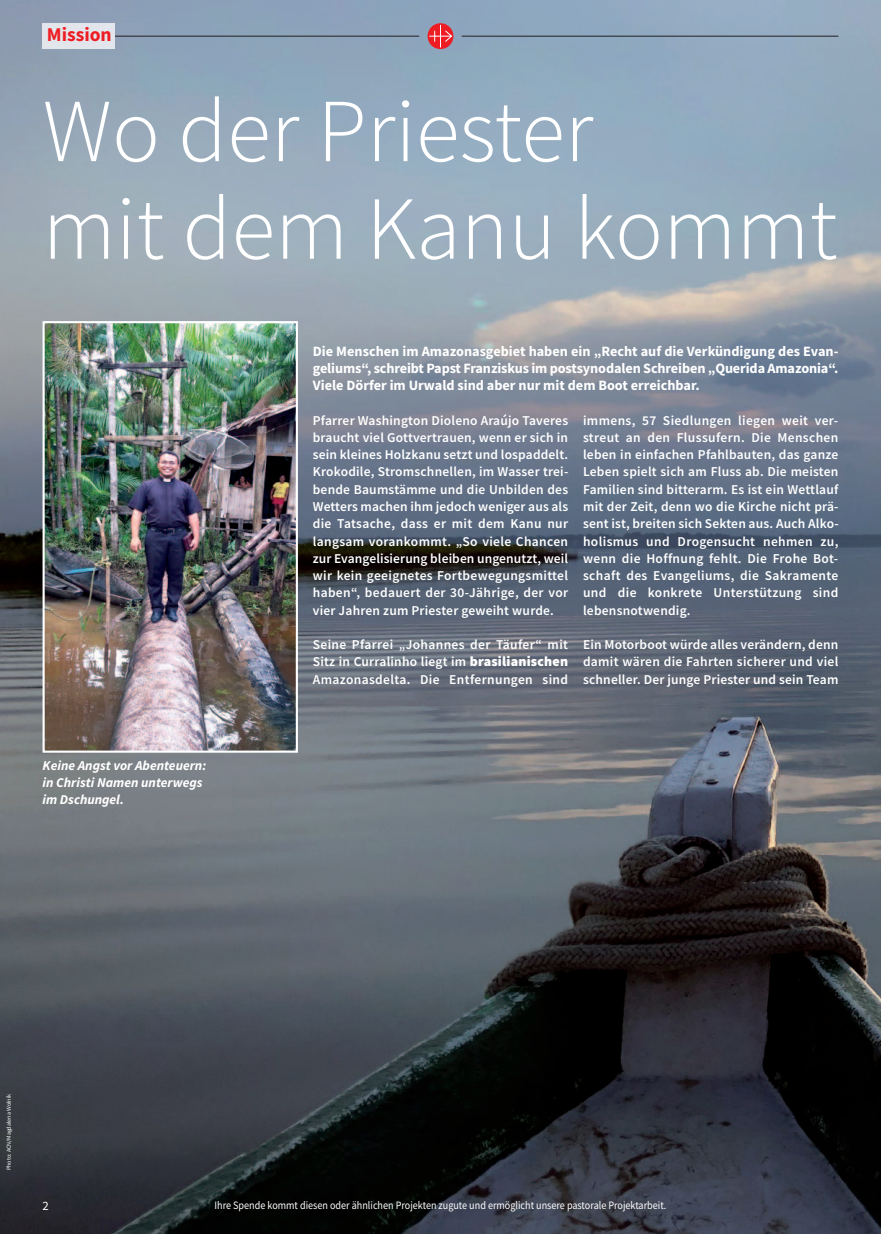
<style>
.page{position:relative;width:881px;height:1234px;background:#fff}
.page>*{position:absolute;margin:0;border:0;box-sizing:border-box;transform-origin:0 0}
.t1{font:300 90px/97.5px "Source Sans Pro";color:#fff}
.t2{font:700 19.5px "Source Sans Pro";color:#ee1d23}
.t3{font:700 14.25px/17.2px "Source Sans Pro";color:#fff;text-align:justify}
.t4{font:600 13.5px/17.2px "Source Sans Pro";letter-spacing:.015em;color:#fff;text-align:justify}
.t5{font:italic 700 13.5px/17.2px "Source Sans Pro";color:#fff}
.t6{font:12.75px "Source Sans Pro";color:#fff}
.t7{font:11.25px "Source Sans Pro";color:#fff;scale:.9 1}
.t8{font:6px "Source Sans Pro";color:#fff}
.s1{font-weight:900;font-size:13.8px}
</style>
<div class="page">
<img style="left:0;top:0;width:880px;height:1233px">
<hr style="left:115px;top:36px;width:304px;height:1px;background:#231f20">
<svg style="left:427px;top:23px;width:26px;height:26px"></svg>
<svg style="left:428px;top:24px;width:24px;height:24px"></svg>
<hr style="left:461px;top:36px;width:377px;height:1px;background:#231f20">
<div style="left:43px;top:23px;width:72px;height:26px;background:#e2e6ec"></div>
<img style="left:46px;top:324px;width:249px;height:425px">
<div style="left:43px;top:321px;width:255px;height:431px;border:2px solid #fff"></div>
<h2 class="t2" style="left:47px;top:27px;width:66px">Mission</h2>
<h1 class="t1" style="left:43px;top:90px;width:796px">Wo der Priester<br>mit dem Kanu kommt</h1>
<p class="t5" style="left:43px;top:757px;width:165px">Keine Angst vor Abenteuern: in Christi Namen unterwegs im Dschungel.</p>
<p class="t3" style="left:313px;top:343px;width:527px">Die Menschen im Amazonasgebiet haben ein „Recht auf die Verkündigung des Evan&shy;geliums“, schreibt Papst Franziskus im postsynodalen Schreiben „Querida Amazonia“.<br>Viele Dörfer im Urwald sind aber nur mit dem Boot erreichbar.</p>
<p class="t4" style="left:313px;top:412px;width:257px">Pfarrer Washington Dioleno Araújo Taveres braucht viel Gottvertrauen, wenn er sich in sein kleines Holzkanu setzt und lospaddelt.<br>Krokodile, Stromschnellen, im Wasser trei&shy;bende Baumstämme und die Unbilden des Wetters machen ihm jedoch weniger aus als die Tatsache, dass er mit dem Kanu nur langsam vorankommt. „So viele Chancen zur Evangelisierung bleiben ungenutzt, weil wir kein geeignetes Fortbewegungsmittel haben“, bedauert der 30-Jährige, der vor vier Jahren zum Priester geweiht wurde.</p>
<p class="t4" style="left:313px;top:637px;width:257px">Seine Pfarrei „Johannes der Täufer“ mit Sitz in Curralinho liegt im <span class="s1">brasilianischen </span>Amazonasdelta. Die Entfernungen sind</p>
<p class="t4" style="left:583px;top:412px;width:257px">immens, 57 Siedlungen liegen weit ver&shy;streut an den Flussufern. Die Menschen leben in einfachen Pfahlbauten, das ganze Leben spielt sich am Fluss ab. Die meisten Familien sind bitterarm. Es ist ein Wettlauf mit der Zeit, denn wo die Kirche nicht prä&shy;sent ist, breiten sich Sekten aus. Auch Alko&shy;holismus und Drogensucht nehmen zu, wenn die Hoffnung fehlt. Die Frohe Bot&shy;schaft des Evangeliums, die Sakramente und die konkrete Unterstützung sind lebensnotwendig.</p>
<p class="t4" style="left:583px;top:637px;width:257px">Ein Motorboot würde alles verändern, denn damit wären die Fahrten sicherer und viel schneller. Der junge Priester und sein Team</p>
<p class="t8" style="left:7px;top:1169px;width:78px;rotate:-90deg">Photo: ACN/Magdalena Wolnik</p>
<p class="t6" style="left:43px;top:1200px;width:8px">2</p>
<p class="t7" style="left:214px;top:1201px;width:503px">Ihre Spende kommt diesen oder ähnlichen Projekten zugute und ermöglicht unsere pastorale Projektarbeit.</p>
</div>
